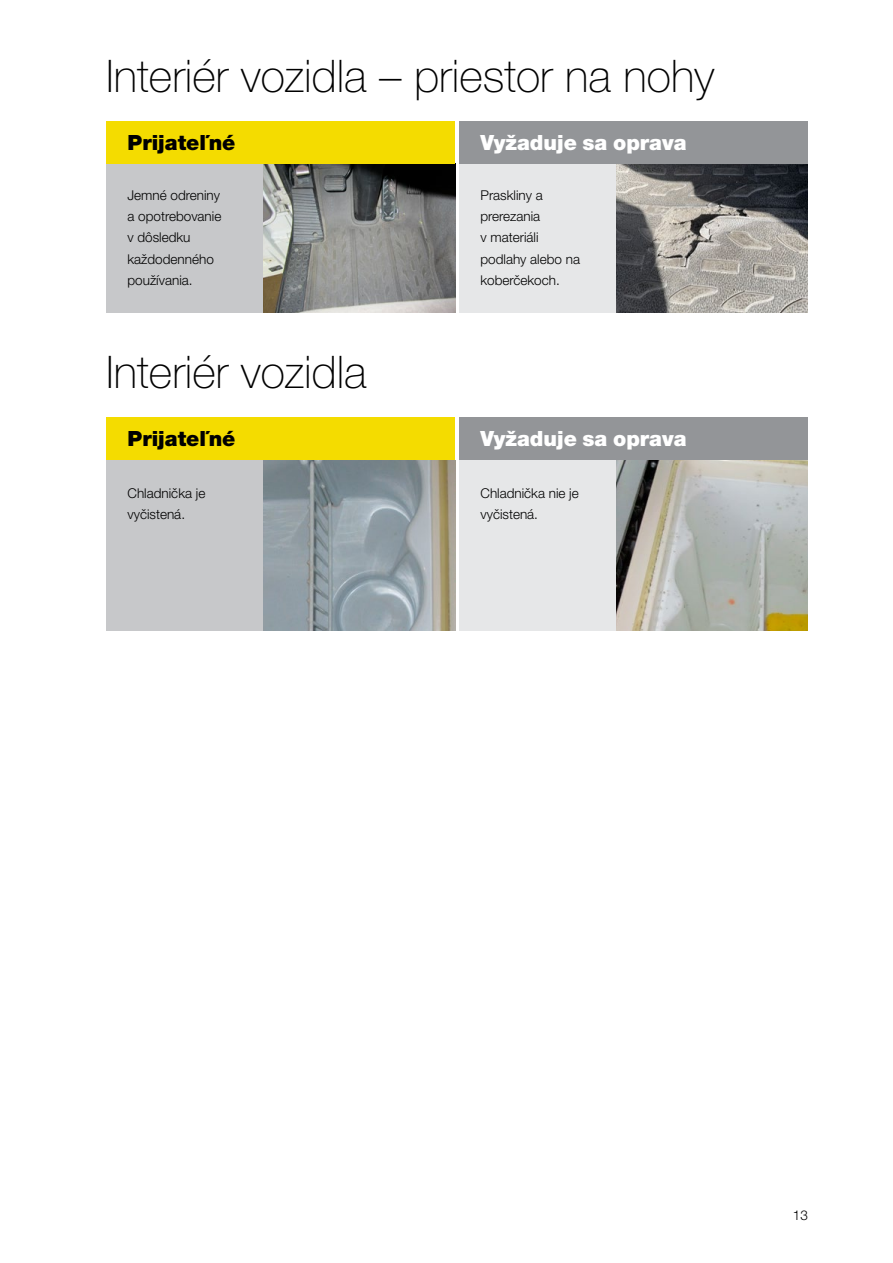
<style>
.page{position:relative;width:893px;height:1263px;background:#fff}
.page>*{position:absolute;margin:0;border:0;box-sizing:border-box;transform-origin:0 0}
.t1{font:100 45px "Helvetica Neue LT Pro";color:#000}
.t2{font:900 21px "Helvetica Neue LT Pro";color:#fff}
.t3{font:900 21px "Helvetica Neue LT Pro";color:#000}
.t4{font:300 13.5px/21.3px "Helvetica Neue LT Pro";color:#000}
</style>
<div class="page">
<div style="left:459px;top:164px;width:349px;height:149px;background:#e6e7e8"></div>
<div style="left:106px;top:164px;width:349px;height:149px;background:#c7c8ca"></div>
<div style="left:459px;top:460px;width:349px;height:170px;background:#e6e7e8"></div>
<div style="left:106px;top:460px;width:349px;height:170px;background:#c7c8ca"></div>
<img style="left:264px;top:460px;width:191px;height:170px">
<img style="left:617px;top:460px;width:191px;height:170px">
<img style="left:264px;top:164px;width:191px;height:149px">
<img style="left:617px;top:164px;width:191px;height:149px">
<div style="left:106px;top:121px;width:349px;height:43px;background:#f4dc00"></div>
<div style="left:106px;top:418px;width:349px;height:42px;background:#f4dc00"></div>
<div style="left:459px;top:121px;width:349px;height:43px;background:#939598"></div>
<div style="left:459px;top:418px;width:349px;height:42px;background:#939598"></div>
<h1 class="t1" style="left:106px;top:50px;width:610px">Interiér vozidla – priestor na nohy</h1>
<h2 class="t3" style="left:128px;top:130px;width:109px">Prijateľné</h2>
<h2 class="t2" style="left:480px;top:130px;width:208px">Vyžaduje sa oprava</h2>
<p class="t4" style="left:128px;top:184px;width:95px">Jemné odreniny a opotrebovanie v dôsledku každodenného používania.</p>
<p class="t4" style="left:480px;top:184px;width:101px">Praskliny a prerezania<br>v materiáli podlahy alebo na koberčekoch.</p>
<h1 class="t1" style="left:106px;top:346px;width:262px">Interiér vozidla</h1>
<h2 class="t3" style="left:128px;top:426px;width:109px">Prijateľné</h2>
<h2 class="t2" style="left:480px;top:426px;width:208px">Vyžaduje sa oprava</h2>
<p class="t4" style="left:128px;top:482px;width:79px">Chladnička je vyčistená.</p>
<p class="t4" style="left:480px;top:482px;width:100px">Chladnička nie je vyčistená.</p>
<p class="t4" style="left:793px;top:1205px;width:17px">13</p>
</div>
